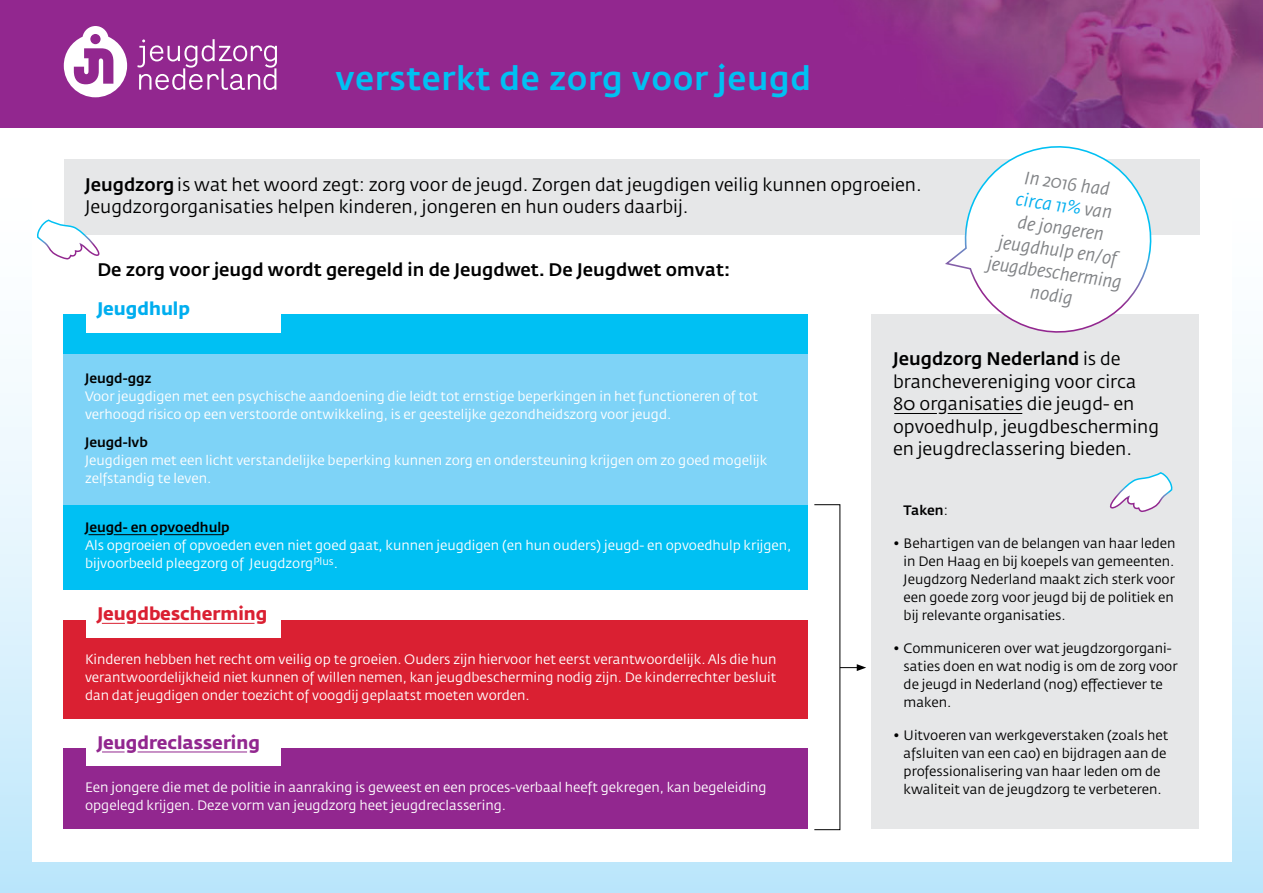
<style>
.page{position:relative;width:1263px;height:893px;background:#fff}
.page>*{position:absolute;margin:0;border:0;box-sizing:border-box;transform-origin:0 0}
.t1{font:500 33px "Fedra Sans Std";letter-spacing:.02em;color:#00c0f3}
.t2{font:18px/22.5px "Fedra Sans Std";color:#000}
.t3{font:italic 18px/22.5px "Fedra Sans Std";color:#808285;text-align:center}
.t4{font:500 18px "Fedra Sans Std";color:#000}
.t5{font:700 18px "Fedra Sans Std";color:#92278f}
.t6{font:700 18px "Fedra Sans Std";color:#da2032}
.t7{font:700 18px "Fedra Sans Std";color:#00aeef}
.t8{font:13.5px/18px "Fedra Sans Std";color:#fff}
.t9{font:13.5px/18px "Fedra Sans Std";color:#000}
.t10{font:500 13.5px "Fedra Sans Std";color:#000}
.s1{font-weight:500}
.s2{color:#00aeef}
.s3{font-weight:400}
</style>
<div class="page">
<div style="left:0;top:172px;width:1263px;height:721px;background:linear-gradient(to bottom,#fff,#c1e8fb)"></div>
<div style="left:32px;top:0;width:1199px;height:861px;background:#fff"></div>
<img style="left:0;top:0;width:1263px;height:128px">
<div style="left:64px;top:748px;width:744px;height:81px;background:#92278f"></div>
<div style="left:64px;top:620px;width:744px;height:98px;background:#da2032"></div>
<div style="left:86px;top:613px;width:195px;height:25px;background:#fff"></div>
<div style="left:86px;top:742px;width:195px;height:24px;background:#fff"></div>
<div style="left:64px;top:314px;width:744px;height:275px;background:#00c0f3"></div>
<div style="left:86px;top:308px;width:195px;height:25px;background:#fff"></div>
<svg style="left:64px;top:26px;width:63px;height:71px"></svg>
<div style="left:90px;top:34px;width:11px;height:10px;background:#92278f;border-radius:50%"></div>
<svg style="left:137px;top:39px;width:140px;height:51px;background:#a954a6"></svg>
<div style="left:64px;top:159px;width:1135px;height:76px;background:#e6e7e8"></div>
<div style="left:872px;top:314px;width:327px;height:515px;background:#e6e7e8"></div>
<div style="left:64px;top:354px;width:744px;height:150px;background:#7ed3f7"></div>
<svg style="left:945px;top:146px;width:207px;height:187px"></svg>
<svg style="left:840px;top:664px;width:26px;height:7px"></svg>
<svg style="left:37px;top:219px;width:63px;height:41px"></svg>
<svg style="left:1109px;top:472px;width:64px;height:40px"></svg>
<hr style="left:894px;top:413px;width:43px;height:1px;background:#000">
<hr style="left:948px;top:413px;width:74px;height:1px;background:#000">
<svg style="left:88px;top:534px;width:17px;height:1px"></svg>
<hr style="left:164px;top:534px;width:59px;height:1px;background:#000">
<hr style="left:114px;top:534px;width:43px;height:1px;background:#000">
<svg style="left:102px;top:623px;width:23px;height:1px"></svg>
<hr style="left:137px;top:623px;width:117px;height:1px;background:#da2032">
<svg style="left:102px;top:752px;width:23px;height:1px"></svg>
<hr style="left:138px;top:752px;width:109px;height:1px;background:#92278f">
<h1 class="t1" style="left:335px;top:57px;width:477px">versterkt de zorg voor jeugd</h1>
<h2 class="t2" style="left:85px;top:173px;width:838px"><span class="s1">Jeugdzorg</span> is wat het woord zegt: zorg voor de jeugd. Zorgen dat jeugdigen veilig kunnen opgroeien.<br>Jeugdzorgorganisaties helpen kinderen, jongeren en hun ouders daarbij.</h2>
<h2 class="t4" style="left:97px;top:259px;width:634px">De zorg voor jeugd wordt geregeld in de Jeugdwet. De Jeugdwet omvat:</h2>
<h2 class="t7" style="left:97px;top:298px;width:94px">Jeugdhulp</h2>
<h2 class="t3" style="left:1002px;top:163px;width:137px;rotate:8deg">In 2016 had<br><span class="s2">circa 11%</span> van<br>de jongeren jeugdhulp en/of jeugdbescherming nodig</h2>
<p class="t10" style="left:85px;top:370px;width:68px">Jeugd-ggz</p>
<p class="t8" style="left:85px;top:387px;width:674px">Voor jeugdigen met een psychische aandoening die leidt tot ernstige beperkingen in het functioneren of tot verhoogd risico op een verstoorde ontwikkeling, is er geestelijke gezondheidszorg voor jeugd.</p>
<p class="t10" style="left:85px;top:434px;width:64px">Jeugd-lvb</p>
<p class="t8" style="left:85px;top:452px;width:684px">Jeugdigen met een licht verstandelijke beperking kunnen zorg en ondersteuning krijgen om zo goed mogelijk zelfstandig te leven.</p>
<p class="t10" style="left:85px;top:519px;width:146px">Jeugd- en opvoedhulp</p>
<p class="t8" style="left:85px;top:536px;width:708px">Als opgroeien of opvoeden even niet goed gaat, kunnen jeugdigen (en hun ouders) jeugd- en opvoedhulp krijgen, bijvoorbeeld pleegzorg of Jeugdzorg<sup>Plus</sup>.</p>
<h2 class="t6" style="left:97px;top:603px;width:172px">Jeugdbescherming</h2>
<p class="t8" style="left:85px;top:650px;width:693px;text-align:justify">Kinderen hebben het recht om veilig op te groeien. Ouders zijn hiervoor het eerst verantwoordelijk. Als die hun verantwoordelijkheid niet kunnen of willen nemen, kan jeugdbescherming nodig zijn. De kinderrechter besluit dan dat jeugdigen onder toezicht of voogdij geplaatst moeten worden.</p>
<h2 class="t5" style="left:97px;top:731px;width:164px">Jeugdreclassering</h2>
<p class="t8" style="left:85px;top:779px;width:683px">Een jongere die met de politie in aanraking is geweest en een proces-verbaal heeft gekregen, kan begeleiding opgelegd krijgen. Deze vorm van jeugdzorg heet jeugdreclassering.</p>
<h2 class="t2" style="left:893px;top:348px;width:268px"><span class="s1">Jeugdzorg Nederland</span> is de branchevereniging voor circa<br>80 organisaties die jeugd- en opvoedhulp, jeugdbescherming en jeugdreclassering bieden.</h2>
<p class="t10" style="left:904px;top:502px;width:46px">Taken<span class="s3">:</span></p>
<p class="t9" style="left:904px;top:534px;width:273px;text-align:justify;text-indent:-11px">• Behartigen van de belangen van haar leden in Den Haag en bij koepels van gemeenten.<br>Jeugdzorg Nederland maakt zich sterk voor een goede zorg voor jeugd bij de politiek en bij relevante organisaties.</p>
<p class="t9" style="left:904px;top:639px;width:275px;text-indent:-11px">• Communiceren over wat jeugdzorgorgani&shy;saties doen en wat nodig is om de zorg voor de jeugd in Nederland (nog) effectiever te maken.</p>
<p class="t9" style="left:904px;top:726px;width:266px;text-indent:-11px">• Uitvoeren van werkgeverstaken (zoals het afsluiten van een cao) en bijdragen aan de professionalisering van haar leden om de kwaliteit van de jeugdzorg te verbeteren.</p>
</div>
